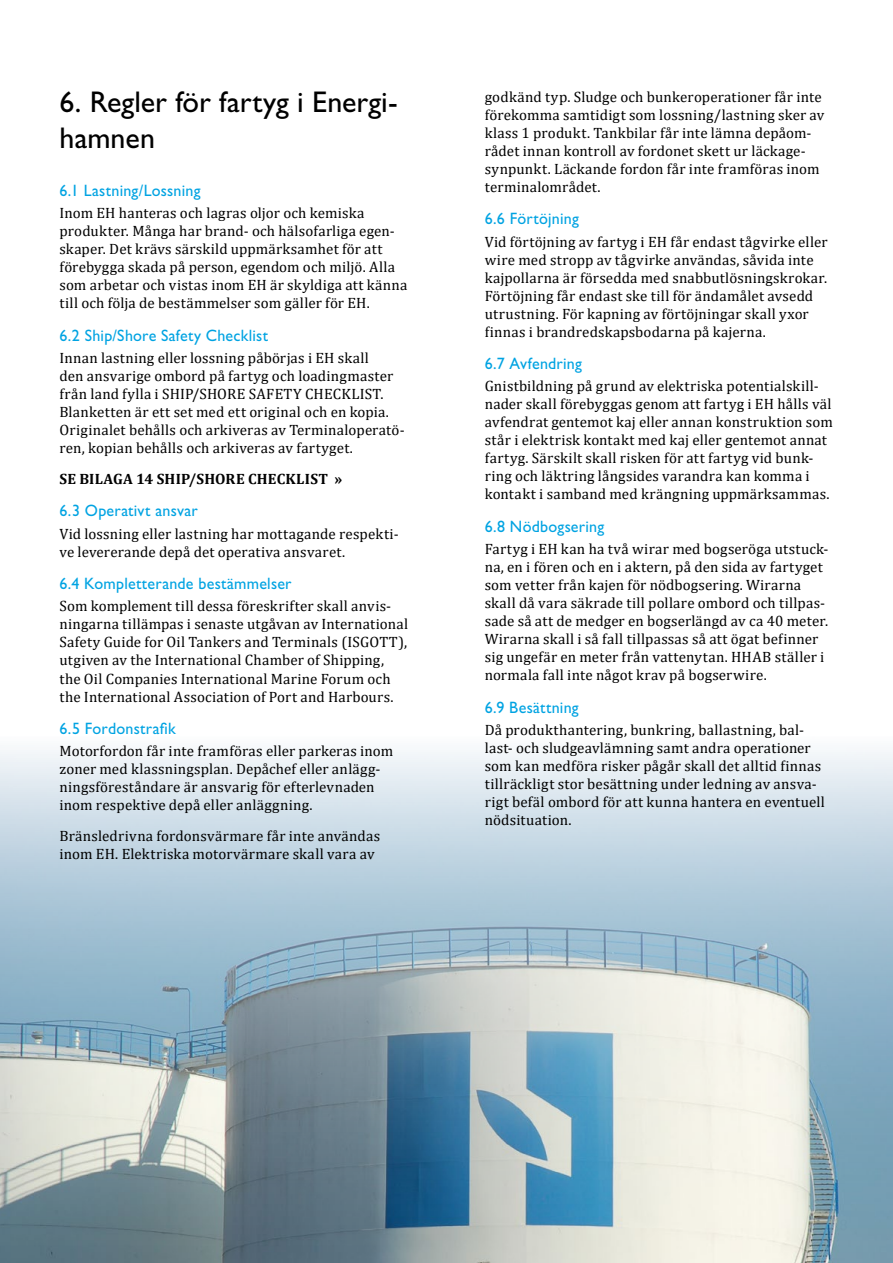
<style>
.page{position:relative;width:893px;height:1263px;background:#fff}
.page>*{position:absolute;margin:0;border:0;box-sizing:border-box;transform-origin:0 0}
.Rubrik{font:30px/36px "Gill Sans Std";color:#000}
.Underrubrik_2{font:16.5px "Gill Sans Std";letter-spacing:.015em;color:#00a3e2}
.Brödtext{font:15px/18px "Cambria";letter-spacing:.015em;color:#000}
.webblänk{font:700 15px "Cambria";letter-spacing:.015em;color:#000}
</style>
<div class="page">
<img style="left:0;top:750px;width:893px;height:513px">
<p class="Rubrik" style="left:60px;top:84px;width:340px">6. Regler för fartyg i Energi&shy;hamnen</p>
<p class="Underrubrik_2" style="left:60px;top:181px;width:142px">6.1 Lastning/Lossning</p>
<p class="Brödtext" style="left:60px;top:204px;width:349px">Inom EH hanteras och lagras oljor och kemiska produkter. Många har brand- och hälsofarliga egen&shy;skaper. Det krävs särskild uppmärksamhet för att förebygga skada på person, egendom och miljö. Alla som arbetar och vistas inom EH är skyldiga att känna till och följa de bestämmelser som gäller för EH.</p>
<p class="Underrubrik_2" style="left:60px;top:326px;width:210px">6.2 Ship/Shore Safety Checklist</p>
<p class="Brödtext" style="left:60px;top:349px;width:347px">Innan lastning eller lossning påbörjas i EH skall<br>den ansvarige ombord på fartyg och loadingmaster från land fylla i SHIP/SHORE SAFETY CHECKLIST.<br>Blanketten är ett set med ett original och en kopia.<br>Originalet behålls och arkiveras av Terminaloperatö&shy;ren, kopian behålls och arkiveras av fartyget.</p>
<p class="webblänk" style="left:60px;top:468px;width:284px">SE BILAGA 14 SHIP/SHORE CHECKLIST »</p>
<p class="Underrubrik_2" style="left:60px;top:501px;width:140px">6.3 Operativt ansvar</p>
<p class="Brödtext" style="left:60px;top:524px;width:341px">Vid lossning eller lastning har mottagande respekti&shy;ve levererande depå det operativa ansvaret.</p>
<p class="Underrubrik_2" style="left:60px;top:574px;width:234px">6.4 Kompletterande bestämmelser</p>
<p class="Brödtext" style="left:60px;top:597px;width:350px">Som komplement till dessa föreskrifter skall anvis&shy;ningarna tillämpas i senaste utgåvan av International Safety Guide for Oil Tankers and Terminals (ISGOTT), utgiven av the International Chamber of Shipping, the Oil Companies International Marine Forum och the International Association of Port and Harbours.</p>
<p class="Underrubrik_2" style="left:60px;top:719px;width:118px">6.5 Fordonstrafik</p>
<p class="Brödtext" style="left:60px;top:742px;width:335px">Motorfordon får inte framföras eller parkeras inom zoner med klassningsplan. Depåchef eller anlägg&shy;ningsföreståndare är ansvarig för efterlevnaden inom respektive depå eller anläggning.</p>
<p class="Brödtext" style="left:60px;top:827px;width:322px">Bränsledrivna fordonsvärmare får inte användas inom EH. Elektriska motorvärmare skall vara av</p>
<p class="Brödtext" style="left:485px;top:87px;width:341px">godkänd typ. Sludge och bunkeroperationer får inte förekomma samtidigt som lossning/lastning sker av klass 1 produkt. Tankbilar får inte lämna depåom&shy;rådet innan kontroll av fordonet skett ur läckage&shy;synpunkt. Läckande fordon får inte framföras inom terminalområdet.</p>
<p class="Underrubrik_2" style="left:485px;top:209px;width:96px">6.6 Förtöjning</p>
<p class="Brödtext" style="left:485px;top:232px;width:344px">Vid förtöjning av fartyg i EH får endast tågvirke eller wire med stropp av tågvirke användas, såvida inte kajpollarna är försedda med snabbutlösningskrokar.<br>Förtöjning får endast ske till för ändamålet avsedd utrustning. För kapning av förtöjningar skall yxor finnas i brandredskapsbodarna på kajerna.</p>
<p class="Underrubrik_2" style="left:485px;top:354px;width:99px">6.7 Avfendring</p>
<p class="Brödtext" style="left:485px;top:377px;width:350px">Gnistbildning på grund av elektriska potentialskill&shy;nader skall förebyggas genom att fartyg i EH hålls väl avfendrat gentemot kaj eller annan konstruktion som står i elektrisk kontakt med kaj eller gentemot annat fartyg. Särskilt skall risken för att fartyg vid bunk&shy;ring och läktring långsides varandra kan komma i kontakt i samband med krängning uppmärksammas.</p>
<p class="Underrubrik_2" style="left:485px;top:517px;width:121px">6.8 Nödbogsering</p>
<p class="Brödtext" style="left:485px;top:540px;width:345px">Fartyg i EH kan ha två wirar med bogseröga utstuck&shy;na, en i fören och en i aktern, på den sida av fartyget som vetter från kajen för nödbogsering. Wirarna skall då vara säkrade till pollare ombord och tillpas&shy;sade så att de medger en bogserlängd av ca 40 meter.<br>Wirarna skall i så fall tillpassas så att ögat befinner sig ungefär en meter från vattenytan. HHAB ställer i normala fall inte något krav på bogserwire.</p>
<p class="Underrubrik_2" style="left:485px;top:698px;width:95px">6.9 Besättning</p>
<p class="Brödtext" style="left:485px;top:721px;width:342px">Då produkthantering, bunkring, ballastning, bal&shy;last- och sludgeavlämning samt andra operationer som kan medföra risker pågår skall det alltid finnas tillräckligt stor besättning under ledning av ansva&shy;rigt befäl ombord för att kunna hantera en eventuell nödsituation.</p>
</div>
